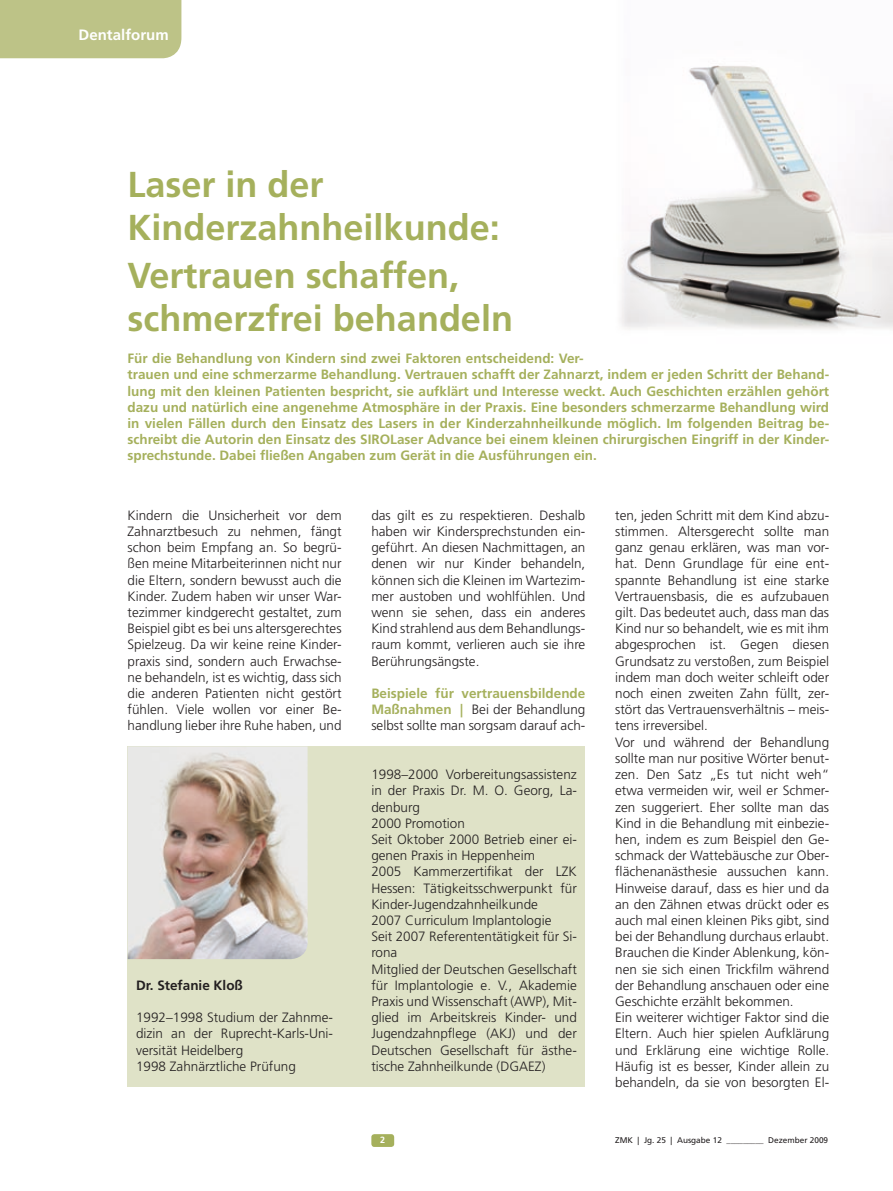
<style>
.page{position:relative;width:893px;height:1191px;background:#fff}
.page>*{position:absolute;margin:0;border:0;box-sizing:border-box;transform-origin:0 0}
.t1{font:700 36px/43.2px "Frutiger";color:#a5b05c}
.t2{font:700 15px "Frutiger";color:#fff}
.t3{font:300 13.5px/16.2px "Frutiger";color:#231f20;text-align:justify}
.t4{font:700 13.5px/16.2px "Frutiger";color:#a5b05c}
.t5{font:700 13.5px "Frutiger";color:#231f20}
.t6{font:8.25px "Frutiger";color:#231f20}
.s1{font-weight:700;color:#a5b05c}
</style>
<div class="page">
<div style="left:0;top:0;width:181px;height:58px;background:#bdc387"></div>
<div style="left:371px;top:1134px;width:23px;height:13px;background:#a5b05c;border-radius:3px"></div>
<div style="left:128px;top:746px;width:457px;height:340px;background:#dfe2c7"></div>
<img style="left:128px;top:746px;width:180px;height:213px">
<img style="left:620px;top:65px;width:273px;height:265px">
<p class="t2" style="left:79px;top:26px;width:92px">Dentalforum</p>
<h1 class="t1" style="left:128px;top:163px;width:374px">Laser in der<br>Kinderzahnheilkunde:</h1>
<h1 class="t1" style="left:128px;top:253px;width:387px">Vertrauen schaffen, schmerzfrei behandeln</h1>
<p class="t4" style="left:128px;top:350px;width:703px">Für die Behandlung von Kindern sind zwei Faktoren entscheidend: Ver-<br>trauen und eine schmerzarme Behandlung. Vertrauen schafft der Zahnarzt, indem er jeden Schritt der Behand&shy;lung mit den kleinen Patienten bespricht, sie aufklärt und Interesse weckt. Auch Geschichten erzählen gehört dazu und natürlich eine angenehme Atmosphäre in der Praxis. Eine besonders schmerzarme Behandlung wird in vielen Fällen durch den Einsatz des Lasers in der Kinderzahnheilkunde möglich. Im folgenden Beitrag be&shy;schreibt die Autorin den Einsatz des SIROLaser Advance bei einem kleinen chirurgischen Eingriff in der Kinder&shy;sprechstunde. Dabei fließen Angaben zum Gerät in die Ausführungen ein.</p>
<p class="t3" style="left:128px;top:507px;width:216px">Kindern die Unsicherheit vor dem Zahnarztbesuch zu nehmen, fängt schon beim Empfang an. So begrü&shy;ßen meine Mitarbeiterinnen nicht nur die Eltern, sondern bewusst auch die Kinder. Zudem haben wir unser War&shy;tezimmer kindgerecht gestaltet, zum Beispiel gibt es bei uns altersgerechtes Spielzeug. Da wir keine reine Kinder&shy;praxis sind, sondern auch Erwachse&shy;ne behandeln, ist es wichtig, dass sich die anderen Patienten nicht gestört fühlen. Viele wollen vor einer Be&shy;handlung lieber ihre Ruhe haben, und</p>
<p class="t3" style="left:371px;top:507px;width:216px">das gilt es zu respektieren. Deshalb haben wir Kindersprechstunden ein&shy;geführt. An diesen Nachmittagen, an denen wir nur Kinder behandeln, können sich die Kleinen im Wartezim&shy;mer austoben und wohlfühlen. Und wenn sie sehen, dass ein anderes Kind strahlend aus dem Behandlungs&shy;raum kommt, verlieren auch sie ihre Berührungsängste.</p>
<p class="t3" style="left:371px;top:685px;width:216px"><span class="s1">Beispiele für vertrauensbildende Maßnahmen |</span> Bei der Behandlung selbst sollte man sorgsam darauf ach-</p>
<p class="t5" style="left:136px;top:977px;width:108px">Dr. Stefanie Kloß</p>
<p class="t3" style="left:136px;top:1009px;width:199px;text-align:left">1992–1998 Studium der Zahnme&shy;dizin an der Ruprecht-Karls-Uni&shy;versität Heidelberg<br>1998 Zahnärztliche Prüfung</p>
<p class="t3" style="left:371px;top:766px;width:207px;text-align:left">1998–2000 Vorbereitungsassis-tenz in der Praxis Dr. M. O. Georg, La&shy;denburg<br>2000 Promotion<br>Seit Oktober 2000 Betrieb einer ei&shy;genen Praxis in Heppenheim<br>2005 Kammerzertifikat der LZK<br>Hessen: Tätigkeitsschwerpunkt für<br>Kinder-Jugendzahnheilkunde<br>2007 Curriculum Implantologie<br>Seit 2007 Referententätigkeit für Si&shy;rona<br>Mitglied der Deutschen Gesellschaft für Implantologie e. V., Akademie<br>Praxis und Wissenschaft (AWP), Mit&shy;glied im Arbeitskreis Kinder- und<br>Jugendzahnpflege (AKJ) und der<br>Deutschen Gesellschaft für ästhe&shy;tische Zahnheilkunde (DGAEZ)</p>
<p class="t3" style="left:615px;top:507px;width:216px;text-align:left">ten, jeden Schritt mit dem Kind abzu&shy;stimmen. Altersgerecht sollte man ganz genau erklären, was man vor&shy;hat. Denn Grundlage für eine ent&shy;spannte Behandlung ist eine starke Vertrauensbasis, die es aufzubauen gilt. Das bedeutet auch, dass man das Kind nur so behandelt, wie es mit ihm abgesprochen ist. Gegen diesen Grundsatz zu verstoßen, zum Beispiel indem man doch weiter schleift oder noch einen zweiten Zahn füllt, zer&shy;stört das Vertrauensverhältnis – meis&shy;tens irreversibel.<br>Vor und während der Behandlung sollte man nur positive Wörter benut&shy;zen. Den Satz „Es tut nicht weh“ etwa vermeiden wir, weil er Schmer&shy;zen suggeriert. Eher sollte man das Kind in die Behandlung mit einbezie&shy;hen, indem es zum Beispiel den Ge&shy;schmack der Wattebäusche zur Ober&shy;flächenanästhesie aussuchen kann.<br>Hinweise darauf, dass es hier und da an den Zähnen etwas drückt oder es auch mal einen kleinen Piks gibt, sind bei der Behandlung durchaus erlaubt.<br>Brauchen die Kinder Ablenkung, kön&shy;nen sie sich einen Trickfilm während der Behandlung anschauen oder eine Geschichte erzählt bekommen.<br>Ein weiterer wichtiger Faktor sind die Eltern. Auch hier spielen Aufklärung und Erklärung eine wichtige Rolle.<br>Häufig ist es besser, Kinder allein zu behandeln, da sie von besorgten El-</p>
<p class="t6" style="left:615px;top:1134px;width:215px">ZMK | Jg. 25 | Ausgabe 12 _________ Dezember 2009</p>
</div>
